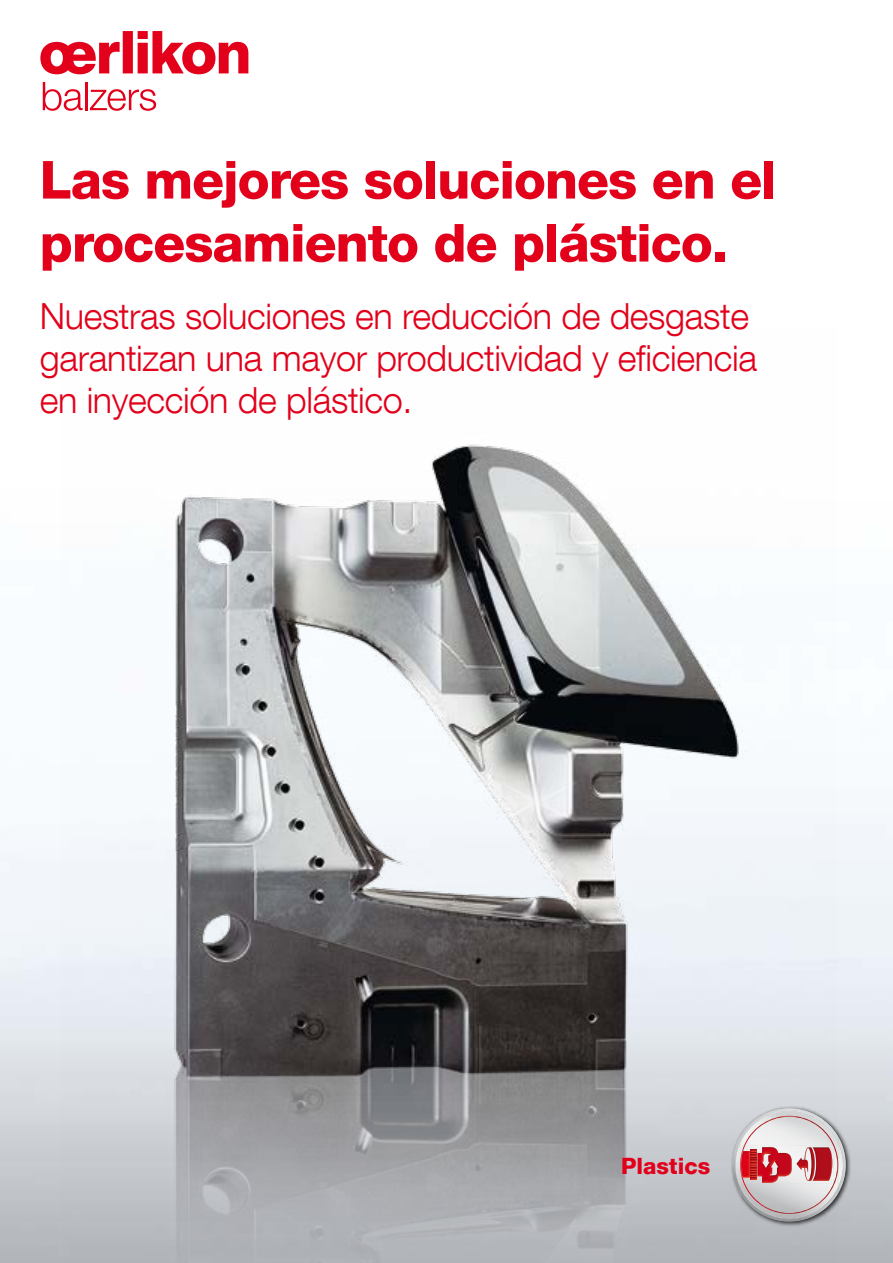
<style>
.page{position:relative;width:893px;height:1263px;background:#fff}
.page>*{position:absolute;margin:0;border:0;box-sizing:border-box;transform-origin:0 0}
.t1{font:800 52.5px/63px "Helvetica Neue LT Com";letter-spacing:-.02em;color:#e2001a}
.t2{font:300 36px/42px "Helvetica Neue LT Com";letter-spacing:-.01em;color:#e2001a}
.t3{font:800 22.5px "Helvetica Neue LT Com";color:#e2001a}
</style>
<div class="page">
<img style="left:62px;top:439px;width:775px;height:824px">
<img style="left:477px;top:748px;width:121px;height:107px">
<div style="left:730px;top:1105px;width:122px;height:122px;background:#000;opacity:.75"></div>
<svg style="left:733px;top:1108px;width:113px;height:113px;background:#ccafb3"></svg>
<img style="left:741px;top:1151px;width:2px;height:27px">
<svg style="left:40px;top:31px;width:208px;height:43px"></svg>
<svg style="left:43px;top:82px;width:40px;height:29px"></svg>
<hr style="left:85px;top:82px;width:2px;height:28px;background:#e2001a">
<svg style="left:90px;top:89px;width:66px;height:22px"></svg>
<h1 class="t1" style="left:40px;top:148px;width:738px">Las mejores soluciones en el procesamiento de plástico.</h1>
<p class="t2" style="left:40px;top:294px;width:719px">Nuestras soluciones en reducción de desgaste garantizan una mayor productividad y eficiencia en inyección de plástico.</p>
<p class="t3" style="left:621px;top:1152px;width:91px">Plastics</p>
</div>
